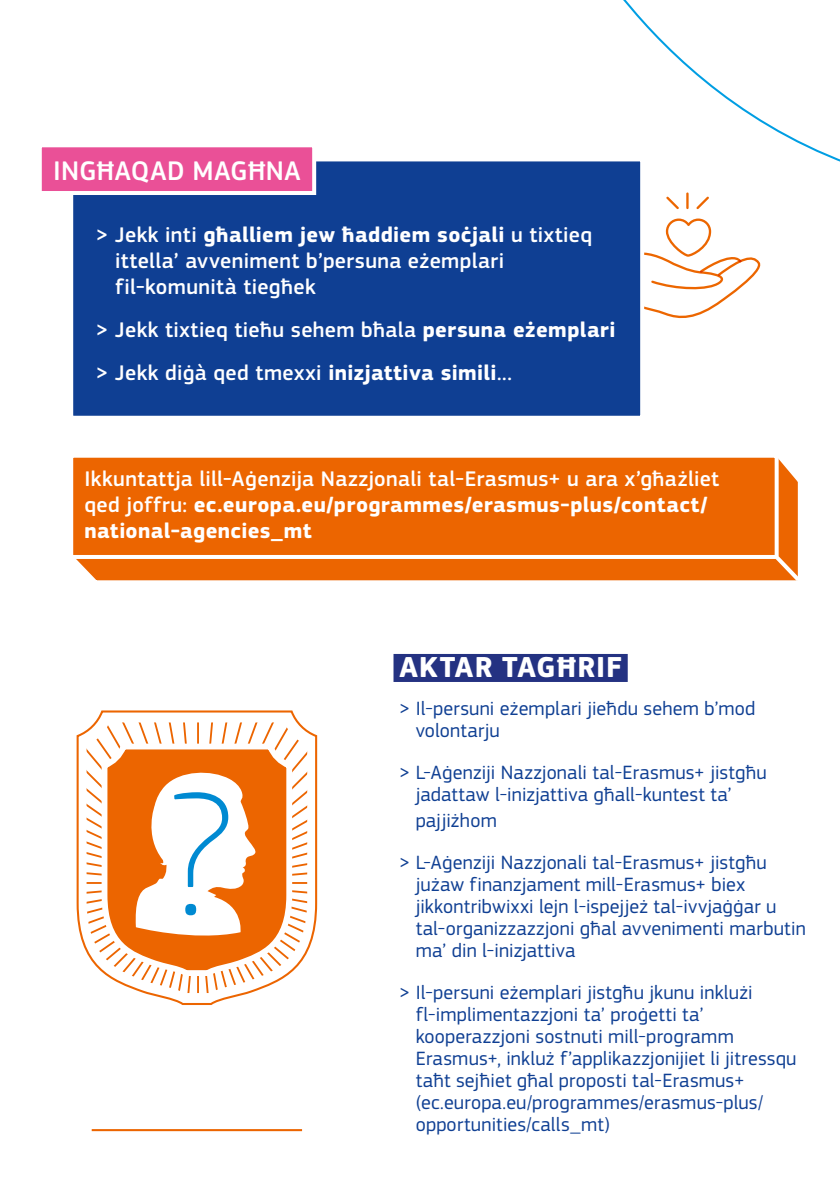
<style>
.page{position:relative;width:840px;height:1191px;background:#fff}
.page>*{position:absolute;margin:0;border:0;box-sizing:border-box;transform-origin:0 0}
.t1{font:100 181.2px "EC Square Sans Pro";color:#008ad2}
.t2{font:700 30px "EC Square Sans Pro";letter-spacing:.03em;color:#fff}
.t3{font:500 28px "EC Square Sans Pro";letter-spacing:.015em;color:#fff}
.t4{font:500 22px/26px "EC Square Sans Pro";letter-spacing:.015em;color:#fff}
.t5{font:20px/22px "EC Square Sans Pro";letter-spacing:.01em;color:#0f3f93}
.s1{font-weight:700}
</style>
<div class="page">
<svg style="left:686px;top:194px;width:2px;height:14px"></svg>
<svg style="left:666px;top:197px;width:12px;height:12px"></svg>
<svg style="left:696px;top:197px;width:12px;height:12px"></svg>
<svg style="left:644px;top:218px;width:115px;height:100px"></svg>
<svg style="left:77px;top:710px;width:240px;height:295px"></svg>
<svg style="left:86px;top:722px;width:221px;height:271px"></svg>
<hr style="left:92px;top:1129px;width:210px;height:2px;background:#ec6500">
<div style="left:393px;top:654px;width:234px;height:28px;background:#243282"></div>
<svg style="left:76px;top:458px;width:722px;height:123px;background:#ed6f10"></svg>
<div style="left:71px;top:456px;width:705px;height:101px;background:#ec6500"></div>
<div style="left:69px;top:454px;width:709px;height:105px;border:4px solid #fff"></div>
<svg style="left:771px;top:552px;width:27px;height:29px"></svg>
<div style="left:71px;top:159px;width:570px;height:259px;background:#0f3f93"></div>
<div style="left:69px;top:157px;width:574px;height:263px;border:4px solid #fff"></div>
<div style="left:40px;top:145px;width:274px;height:48px;background:#ea5097"></div>
<div style="left:38px;top:143px;width:278px;height:52px;border:4px solid #fff"></div>
<h3 class="t3" style="left:53px;top:154px;width:249px">INGĦAQAD MAGĦNA</h3>
<p class="t4" style="left:115px;top:222px;width:478px;text-indent:-19px">&gt; Jekk inti <span class="s1">għalliem jew ħaddiem soċjali</span> u tixtieq ittella’ avveniment b’persuna eżemplari fil-komunità tiegħek</p>
<p class="t4" style="left:96px;top:309px;width:521px;line-height:43px">&gt; Jekk tixtieq tieħu sehem bħala <span class="s1">persuna eżemplari </span>&gt; Jekk diġà qed tmexxi <span class="s1">inizjattiva simili</span>...</p>
<p class="t4" style="left:84px;top:466px;width:635px">Ikkuntattja lill-Aġenzija Nazzjonali tal-Erasmus+ u ara x’għażliet qed joffru: <span class="s1">ec.europa.eu/programmes/erasmus-plus/contact/ national-agencies_mt</span></p>
<h1 class="t1" style="left:170px;top:748px;width:63px">?</h1>
<h2 class="t2" style="left:399px;top:649px;width:224px">AKTAR TAGĦRIF</h2>
<p class="t5" style="left:415px;top:697px;width:341px;text-indent:-17px">&gt; Il-persuni eżemplari jieħdu sehem b’mod volontarju</p>
<p class="t5" style="left:415px;top:761px;width:352px;text-indent:-17px">&gt; L-Aġenziji Nazzjonali tal-Erasmus+ jistgħu jadattaw l-inizjattiva għall-kuntest ta’</p>
<p class="t5" style="left:399px;top:799px;width:369px;line-height:42px;text-indent:17px">pajjiżhom<br>&gt; L-Aġenziji Nazzjonali tal-Erasmus+ jistgħu</p>
<p class="t5" style="left:415px;top:873px;width:391px">jużaw finanzjament mill-Erasmus+ biex jikkontribwixxi lejn l-ispejjeż tal-ivvjaġġar u tal-organizzazzjoni għal avvenimenti marbutin ma’ din l-inizjattiva</p>
<p class="t5" style="left:415px;top:981px;width:382px;text-indent:-17px">&gt; Il-persuni eżemplari jistgħu jkunu inklużi fl-implimentazzjoni ta’ proġetti ta’ kooperazzjoni sostnuti mill-programm Erasmus+, inkluż f’applikazzjonijiet li jitressqu taħt sejħiet għal proposti tal-Erasmus+ (ec.europa.eu/programmes/erasmus-plus/ opportunities/calls_mt)</p>
</div>
